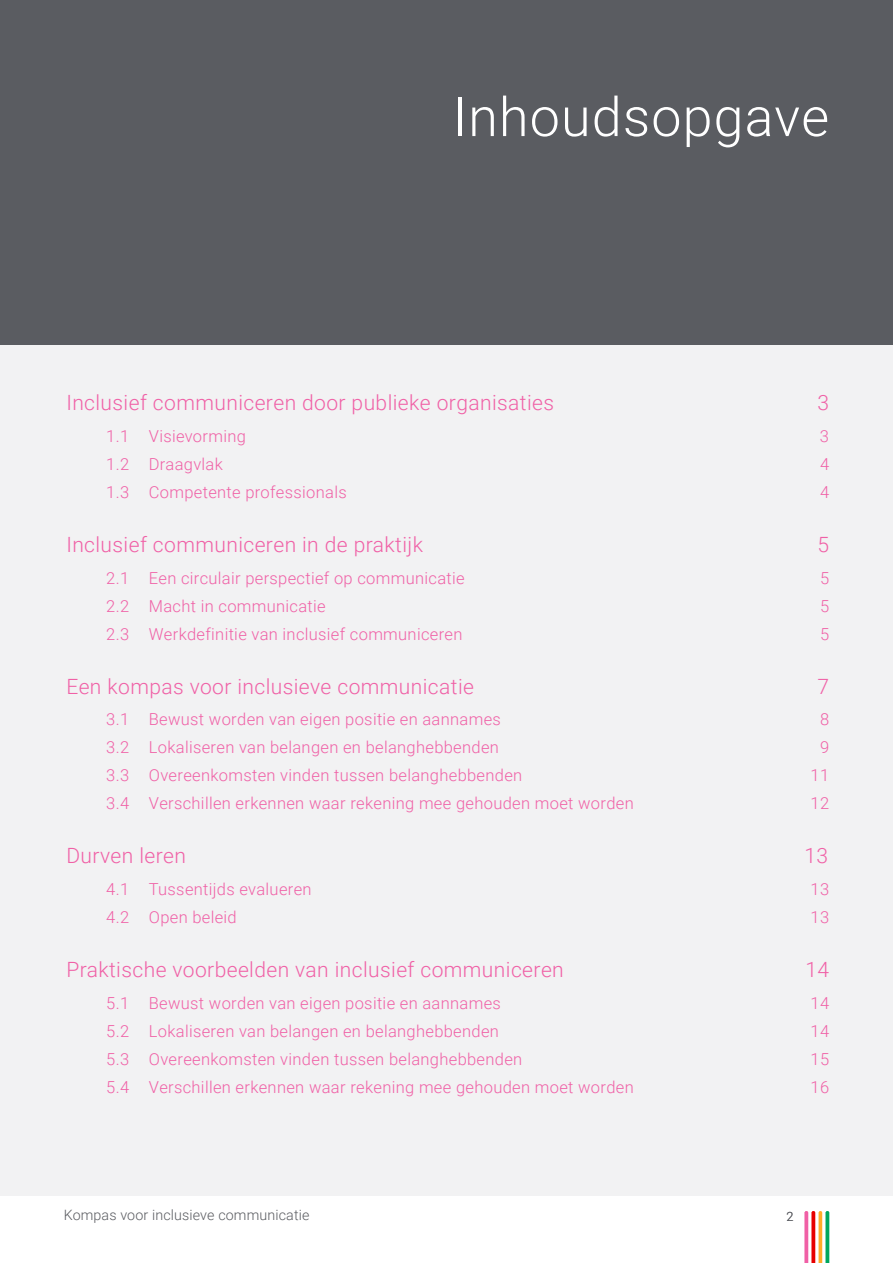
<style>
.page{position:relative;width:893px;height:1263px;background:#fff}
.page>*{position:absolute;margin:0;border:0;box-sizing:border-box;transform-origin:0 0}
.t1{font:300 54px "Roboto";letter-spacing:.02em;color:#fff}
.t2{font:300 21px "Roboto";letter-spacing:.02em;color:#f060a6}
.t3{font:300 16.5px "Roboto";letter-spacing:.02em;color:#f060a6}
.t4{font:300 14.25px "Roboto";letter-spacing:.01em;color:#5a5c61}
.t5{font:300 12.75px "Roboto";color:#5a5c61}
</style>
<div class="page">
<div style="left:0;top:344px;width:893px;height:852px;background:#f2f2f3"></div>
<div style="left:0;top:0;width:893px;height:344px;background:#5a5c61"></div>
<svg style="left:805px;top:1211px;width:24px;height:52px"></svg>
<h1 class="t1" style="left:453px;top:79px;width:378px">Inhoudsopgave</h1>
<p class="t2" style="left:66px;top:388px;width:489px">Inclusief communiceren door publieke organisaties</p>
<p class="t2" style="left:817px;top:388px;width:13px">3</p>
<p class="t3" style="left:106px;top:424px;width:141px">1.1 Visievorming</p>
<p class="t3" style="left:820px;top:424px;width:11px">3</p>
<p class="t3" style="left:106px;top:452px;width:118px">1.2 Draagvlak</p>
<p class="t3" style="left:820px;top:452px;width:11px">4</p>
<p class="t3" style="left:106px;top:480px;width:242px">1.3 Competente professionals</p>
<p class="t3" style="left:820px;top:480px;width:11px">4</p>
<p class="t2" style="left:66px;top:530px;width:358px">Inclusief communiceren in de praktijk</p>
<p class="t2" style="left:817px;top:530px;width:13px">5</p>
<p class="t3" style="left:106px;top:566px;width:360px">2.1 Een circulair perspectief op communicatie</p>
<p class="t3" style="left:820px;top:566px;width:11px">5</p>
<p class="t3" style="left:106px;top:594px;width:221px">2.2 Macht in communicatie</p>
<p class="t3" style="left:820px;top:594px;width:11px">5</p>
<p class="t3" style="left:106px;top:622px;width:358px">2.3 Werkdefinitie van inclusief communiceren</p>
<p class="t3" style="left:820px;top:622px;width:11px">5</p>
<p class="t2" style="left:66px;top:671px;width:409px">Een kompas voor inclusieve communicatie</p>
<p class="t2" style="left:817px;top:671px;width:13px">7</p>
<p class="t3" style="left:106px;top:708px;width:396px">3.1 Bewust worden van eigen positie en aannames</p>
<p class="t3" style="left:820px;top:708px;width:11px">8</p>
<p class="t3" style="left:106px;top:736px;width:394px">3.2 Lokaliseren van belangen en belanghebbenden</p>
<p class="t3" style="left:820px;top:736px;width:11px">9</p>
<p class="t3" style="left:106px;top:764px;width:417px">3.3 Overeenkomsten vinden tussen belanghebbenden</p>
<p class="t3" style="left:811px;top:764px;width:20px">11</p>
<p class="t3" style="left:106px;top:792px;width:529px">3.4 Verschillen erkennen waar rekening mee gehouden moet worden</p>
<p class="t3" style="left:811px;top:792px;width:20px">12</p>
<p class="t2" style="left:66px;top:841px;width:121px">Durven leren</p>
<p class="t2" style="left:804px;top:841px;width:25px">13</p>
<p class="t3" style="left:106px;top:878px;width:207px">4.1 Tussentijds evalueren</p>
<p class="t3" style="left:811px;top:878px;width:20px">13</p>
<p class="t3" style="left:106px;top:906px;width:132px">4.2 Open beleid</p>
<p class="t3" style="left:811px;top:906px;width:20px">13</p>
<p class="t2" style="left:66px;top:955px;width:499px">Praktische voorbeelden van inclusief communiceren</p>
<p class="t2" style="left:805px;top:955px;width:25px">14</p>
<p class="t3" style="left:106px;top:991px;width:396px">5.1 Bewust worden van eigen positie en aannames</p>
<p class="t3" style="left:811px;top:991px;width:20px">14</p>
<p class="t3" style="left:106px;top:1019px;width:394px">5.2 Lokaliseren van belangen en belanghebbenden</p>
<p class="t3" style="left:811px;top:1019px;width:20px">14</p>
<p class="t3" style="left:106px;top:1047px;width:417px">5.3 Overeenkomsten vinden tussen belanghebbenden</p>
<p class="t3" style="left:811px;top:1047px;width:20px">15</p>
<p class="t3" style="left:106px;top:1075px;width:529px">5.4 Verschillen erkennen waar rekening mee gehouden moet worden</p>
<p class="t3" style="left:811px;top:1075px;width:20px">16</p>
<p class="t4" style="left:64px;top:1205px;width:247px">Kompas voor inclusieve communicatie</p>
<p class="t5" style="left:786px;top:1207px;width:9px">2</p>
</div>
